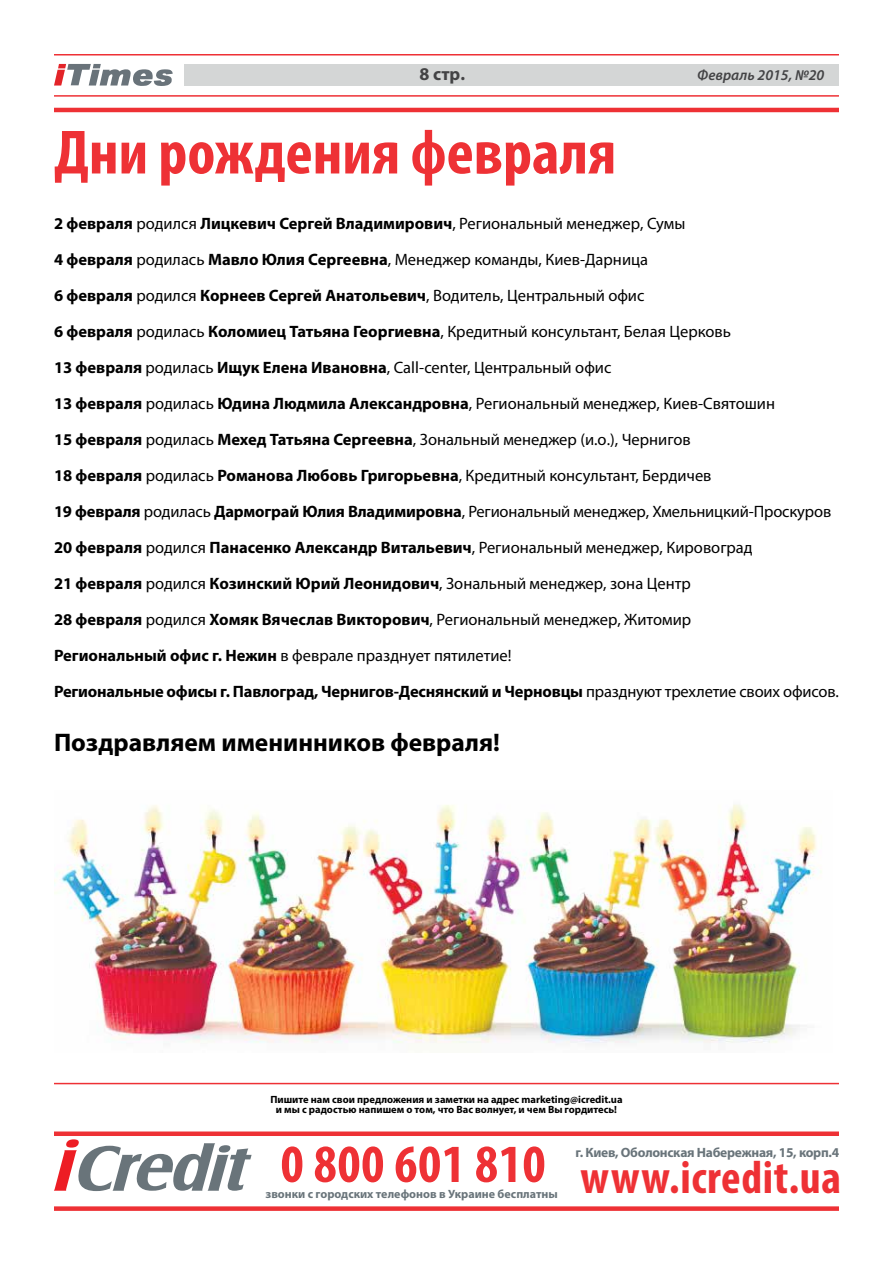
<style>
.page{position:relative;width:893px;height:1263px;background:#fff}
.page>*{position:absolute;margin:0;border:0;box-sizing:border-box;transform-origin:0 0}
.t1{font:700 condensed 63px "Myriad Pro";color:#ee3135}
.t2{font:700 condensed 46.5px "Myriad Pro";letter-spacing:.015em;color:#ee3135}
.t3{font:700 25.5px "Myriad Pro";color:#000}
.t4{font:700 18px "Myriad Pro";color:#434345}
.t5{font:16.5px/36px "Myriad Pro";color:#000}
.t6{font:italic 600 15px "Myriad Pro";color:#434345}
.t7{font:700 13.5px "Myriad Pro";letter-spacing:-.02em;color:#69747a}
.t8{font:700 12px "Myriad Pro";color:#69747a}
.t9{font:700 10.5px/10.5px "Myriad Pro";color:#000;text-align:center}
.s1{font-weight:700}
</style>
<div class="page">
<div style="left:185px;top:64px;width:654px;height:22px;background:#d4d6d6"></div>
<hr style="left:54px;top:95px;width:785px;height:2px;background:#ee3135">
<hr style="left:54px;top:1083px;width:785px;height:1px;background:#ee3135">
<hr style="left:54px;top:54px;width:785px;height:2px;background:#ee3135">
<svg style="left:54px;top:64px;width:119px;height:22px"></svg>
<div style="left:54px;top:1131px;width:785px;height:5px;background:#ee3135"></div>
<hr style="left:54px;top:108px;width:785px;height:4px;background:#ee3135">
<div style="left:54px;top:1206px;width:785px;height:5px;background:#ee3135"></div>
<svg style="left:54px;top:1139px;width:198px;height:52px"></svg>
<img style="left:54px;top:804px;width:768px;height:240px">
<p class="t4" style="left:419px;top:62px;width:47px">8 стр.</p>
<p class="t6" style="left:697px;top:65px;width:129px">Февраль 2015, №20</p>
<h1 class="t1" style="left:54px;top:113px;width:564px">Дни рождения февраля</h1>
<p class="t5" style="left:54px;top:205px;width:786px"><span class="s1">2 февраля</span> родился <span class="s1">Лицкевич Сергей Владимирович</span>, Региональный менеджер, Сумы<br><span class="s1">4 февраля</span> родилась <span class="s1">Мавло Юлия Сергеевна</span>, Менеджер команды, Киев-Дарница<br><span class="s1">6 февраля</span> родился <span class="s1">Корнеев Сергей Анатольевич</span>, Водитель, Центральный офис<br><span class="s1">6 февраля</span> родилась <span class="s1">Коломиец Татьяна Георгиевна</span>, Кредитный консультант, Белая Церковь<br><span class="s1">13 февраля</span> родилась <span class="s1">Ищук Елена Ивановна</span>, Call-center, Центральный офис<br><span class="s1">13 февраля</span> родилась <span class="s1">Юдина Людмила Александровна</span>, Региональный менеджер, Киев-Святошин<br><span class="s1">15 февраля</span> родилась <span class="s1">Мехед Татьяна Сергеевна</span>, Зональный менеджер (и.о.), Чернигов<br><span class="s1">18 февраля</span> родилась <span class="s1">Романова Любовь Григорьевна</span>, Кредитный консультант, Бердичев<br><span class="s1">19 февраля</span> родилась <span class="s1">Дармограй Юлия Владимировна</span>, Региональный менеджер, Хмельницкий-Проскуров <span class="s1">20 февраля</span> родился <span class="s1">Панасенко Александр Витальевич</span>, Региональный менеджер, Кировоград<br><span class="s1">21 февраля</span> родился <span class="s1">Козинский Юрий Леонидович</span>, Зональный менеджер, зона Центр<br><span class="s1">28 февраля</span> родился <span class="s1">Хомяк Вячеслав Викторович</span>, Региональный менеджер, Житомир<br><span class="s1">Региональный офис г. Нежин</span> в феврале празднует пятилетие!<br><span class="s1">Региональные офисы г. Павлоград, Чернигов-Деснянский и Черновцы</span> празднуют трехлетие своих офисов.</p>
<h3 class="t3" style="left:54px;top:726px;width:448px">Поздравляем именинников февраля!</h3>
<p class="t9" style="left:270px;top:1093px;width:354px">Пишите нам свои предложения и заметки на адрес marketing@icredit.ua и мы с радостью напишем о том, что Вас волнует, и чем Вы гордитесь!</p>
<h2 class="t2" style="left:281px;top:1148px;width:562px"><sup>0</sup> <sup>800</sup> <sup>601</sup> <sup>810</sup> www.icredit.ua</h2>
<p class="t7" style="left:575px;top:1143px;width:265px">г. Киев, Оболонская Набережная, 15, корп.4</p>
<p class="t8" style="left:265px;top:1186px;width:294px">звонки с городских телефонов в Украине бесплатны</p>
</div>
